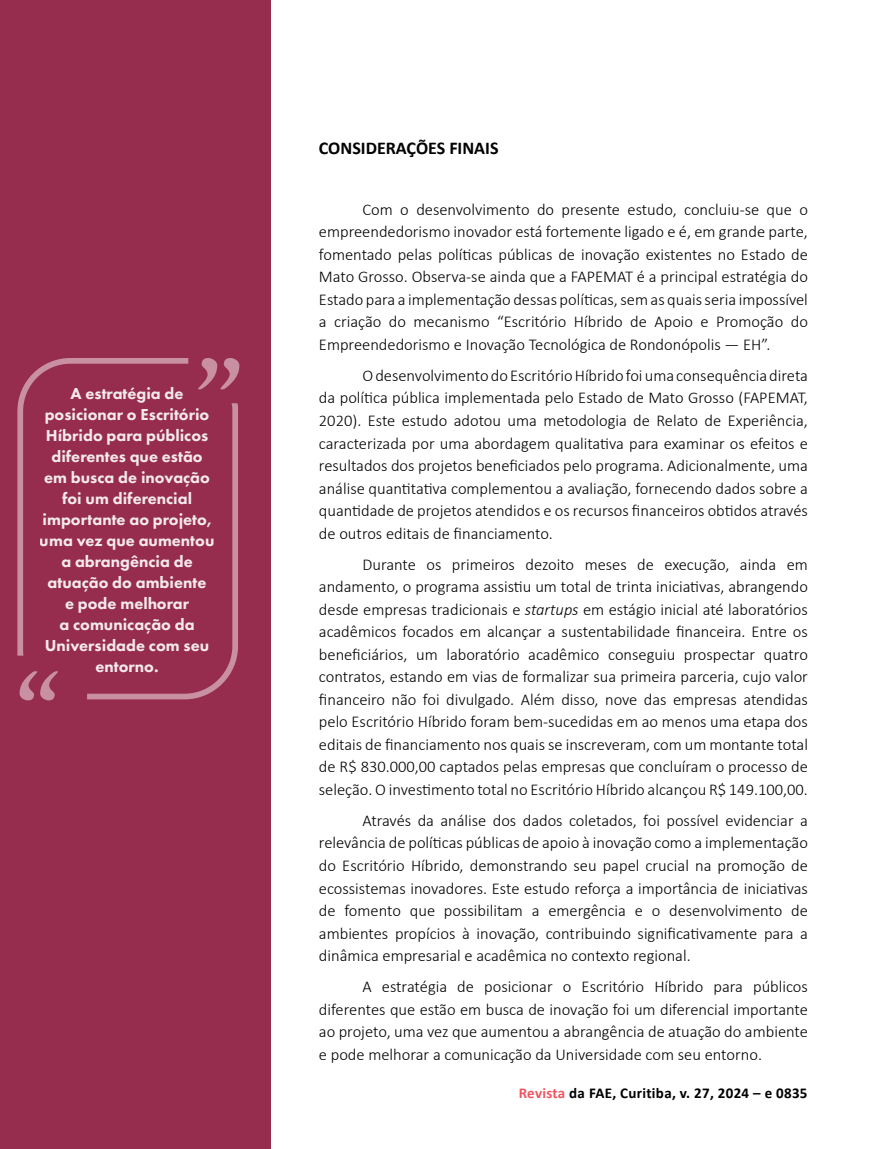
<style>
.page{position:relative;width:893px;height:1149px;background:#fff}
.page>*{position:absolute;margin:0;border:0;box-sizing:border-box;transform-origin:0 0}
.t1{font:700 18px "Calibri";color:#000}
.t2{font:300 16.5px/22.5px "Calibri";color:#000;text-align:justify}
.t3{font:800 16.5px/21px "Futura PT";color:#fff;text-align:center}
.t4{font:700 15px "Calibri";letter-spacing:.02em;color:#000}
.s1{font-style:italic}
.s2{color:#f05661}
</style>
<div class="page">
<div style="left:0;top:0;width:270px;height:1148px;background:#962c4e"></div>
<svg style="left:17px;top:358px;width:171px;height:297px"></svg>
<svg style="left:87px;top:403px;width:151px;height:296px"></svg>
<svg style="left:198px;top:358px;width:41px;height:31px"></svg>
<svg style="left:20px;top:671px;width:38px;height:29px"></svg>
<p class="t3" style="left:40px;top:382px;width:176px">A estratégia de posicionar o Escritório<br>Híbrido para públicos diferentes que estão em busca de inovação foi um diferencial importante ao projeto, uma vez que aumentou a abrangência de atuação do ambiente<br>e pode melhorar<br>a comunicação da<br>Universidade com seu entorno.</p>
<p class="t1" style="left:319px;top:135px;width:181px">CONSIDERAÇÕES FINAIS</p>
<p class="t2" style="left:319px;top:198px;width:490px;text-indent:43px">Com o desenvolvimento do presente estudo, concluiu-se que o empreendedorismo inovador está fortemente ligado e é, em grande parte, fomentado pelas políticas públicas de inovação existentes no Estado de Mato Grosso. Observa-se ainda que a FAPEMAT é a principal estratégia do Estado para a implementação dessas políticas, sem as quais seria impossível a criação do mecanismo “Escritório Híbrido de Apoio e Promoção do Empreendedorismo e Inovação Tecnológica de Rondonópolis — EH”.</p>
<p class="t2" style="left:319px;top:364px;width:491px;text-indent:43px">O desenvolvimento do Escritório Híbrido foi uma consequência direta da política pública implementada pelo Estado de Mato Grosso (FAPEMAT, 2020). Este estudo adotou uma metodologia de Relato de Experiência, caracterizada por uma abordagem qualitativa para examinar os efeitos e resultados dos projetos beneficiados pelo programa. Adicionalmente, uma análise quantitativa complementou a avaliação, fornecendo dados sobre a quantidade de projetos atendidos e os recursos financeiros obtidos através de outros editais de financiamento.</p>
<p class="t2" style="left:319px;top:552px;width:491px;text-indent:43px">Durante os primeiros dezoito meses de execução, ainda em andamento, o programa assistiu um total de trinta iniciativas, abrangendo desde empresas tradicionais e <span class="s1">startups</span> em estágio inicial até laboratórios acadêmicos focados em alcançar a sustentabilidade financeira. Entre os beneficiários, um laboratório acadêmico conseguiu prospectar quatro contratos, estando em vias de formalizar sua primeira parceria, cujo valor financeiro não foi divulgado. Além disso, nove das empresas atendidas pelo Escritório Híbrido foram bem-sucedidas em ao menos uma etapa dos editais de financiamento nos quais se inscreveram, com um montante total de R$ 830.000,00 captados pelas empresas que concluíram o processo de seleção. O investimento total no Escritório Híbrido alcançou R$ 149.100,00.</p>
<p class="t2" style="left:319px;top:808px;width:490px;text-indent:43px">Através da análise dos dados coletados, foi possível evidenciar a relevância de políticas públicas de apoio à inovação como a implementação do Escritório Híbrido, demonstrando seu papel crucial na promoção de ecossistemas inovadores. Este estudo reforça a importância de iniciativas de fomento que possibilitam a emergência e o desenvolvimento de ambientes propícios à inovação, contribuindo significativamente para a dinâmica empresarial e acadêmica no contexto regional.</p>
<p class="t2" style="left:319px;top:974px;width:490px;text-indent:43px">A estratégia de posicionar o Escritório Híbrido para públicos diferentes que estão em busca de inovação foi um diferencial importante ao projeto, uma vez que aumentou a abrangência de atuação do ambiente e pode melhorar a comunicação da Universidade com seu entorno.</p>
<p class="t4" style="left:519px;top:1081px;width:290px"><span class="s2">Revista</span> da FAE, Curitiba, v. 27, 2024 – e 0835</p>
</div>
